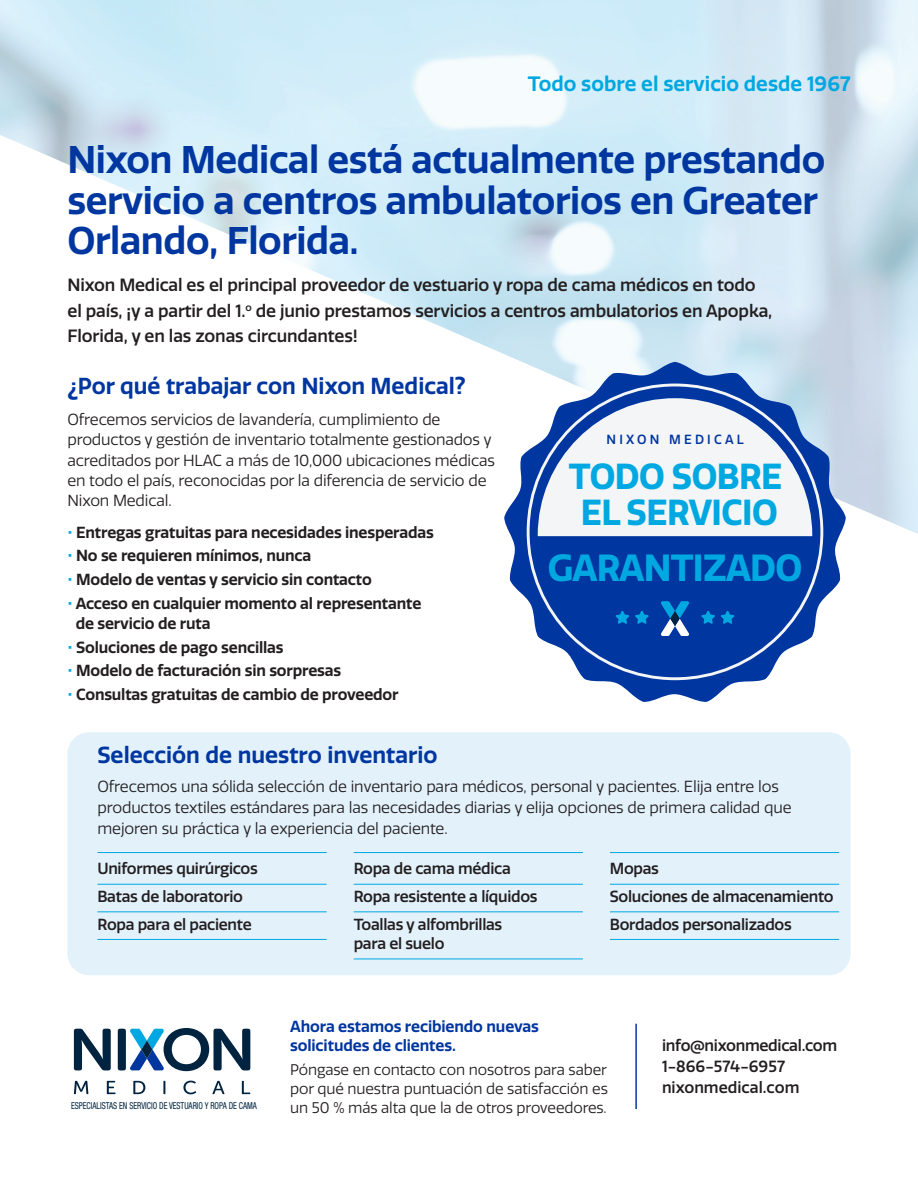
<style>
.page{position:relative;width:918px;height:1188px;background:#fff}
.page>*{position:absolute;margin:0;border:0;box-sizing:border-box;transform-origin:0 0}
.t1{font:600 37.5px/40.5px "Quatro";letter-spacing:-.01em;color:#0036a0}
.t2{font:700 36.75px "Quatro";letter-spacing:-.02em;color:#00a8e2}
.t3{font:700 35.25px/36px "Quatro";letter-spacing:-.015em;color:#00a8e2;text-align:center}
.t4{font:600 22.5px "Quatro";color:#0036a0}
.t5{font:600 20.25px "Quatro";color:#00a8e2}
.t6{font:500 17.25px/25.5px "Quatro";letter-spacing:-.01em;color:#231f20}
.t7{font:500 15.75px "Quatro";letter-spacing:-.015em;color:#231f20}
.t8{font:15.6px/20.4px "Quatro";letter-spacing:-.01em;color:#231f20}
.t9{font:600 15.6px/20.4px "Quatro";letter-spacing:-.01em;color:#231f20}
.t10{font:500 15.6px/19.5px "Quatro";letter-spacing:-.02em;color:#231f20}
.t11{font:600 15.6px/18.8px "Quatro";letter-spacing:-.01em;color:#0036a0}
.t12{font:15px/18.8px "Quatro";letter-spacing:-.01em;color:#231f20;text-align:justify}
.t13{font:500 12.9px "Quatro";letter-spacing:.255em;color:#0036a0}
.t14{font:condensed 9.6px "Helvetica Neue LT Std";color:#002340;scale:.85 1}
.s1{color:#00a8e2}
</style>
<div class="page">
<svg style="left:74px;top:1081px;width:14px;height:13px"></svg>
<svg style="left:107px;top:1081px;width:9px;height:13px"></svg>
<svg style="left:133px;top:1081px;width:12px;height:13px"></svg>
<svg style="left:163px;top:1081px;width:2px;height:13px"></svg>
<svg style="left:183px;top:1081px;width:13px;height:13px"></svg>
<svg style="left:212px;top:1081px;width:13px;height:13px"></svg>
<svg style="left:242px;top:1081px;width:8px;height:13px"></svg>
<svg style="left:74px;top:1029px;width:37px;height:41px"></svg>
<div style="left:118px;top:1029px;width:8px;height:41px;background:#002340;border-radius:3px"></div>
<svg style="left:130px;top:1028px;width:120px;height:43px"></svg>
<svg style="left:504px;top:362px;width:342px;height:340px"></svg>
<svg style="left:527px;top:384px;width:296px;height:296px;fill:#0036a0"></svg>
<svg style="left:616px;top:611px;width:13px;height:13px"></svg>
<svg style="left:635px;top:611px;width:14px;height:13px"></svg>
<svg style="left:701px;top:611px;width:14px;height:13px"></svg>
<svg style="left:721px;top:611px;width:13px;height:13px"></svg>
<svg style="left:660px;top:601px;width:30px;height:35px"></svg>
<hr style="left:635px;top:1024px;width:2px;height:85px;background:#0036a0">
<div style="left:68px;top:732px;width:783px;height:243px;background:#e3f1fb;border-radius:22px"></div>
<hr style="left:97px;top:852px;width:230px;height:1px;background:#00a8e2">
<hr style="left:97px;top:884px;width:230px;height:1px;background:#00a8e2">
<hr style="left:97px;top:912px;width:230px;height:1px;background:#00a8e2">
<hr style="left:97px;top:939px;width:230px;height:1px;background:#00a8e2">
<hr style="left:354px;top:852px;width:229px;height:1px;background:#00a8e2">
<hr style="left:354px;top:884px;width:229px;height:1px;background:#00a8e2">
<hr style="left:354px;top:912px;width:229px;height:1px;background:#00a8e2">
<hr style="left:354px;top:959px;width:229px;height:1px;background:#00a8e2">
<hr style="left:610px;top:852px;width:229px;height:1px;background:#00a8e2">
<hr style="left:610px;top:884px;width:229px;height:1px;background:#00a8e2">
<hr style="left:610px;top:912px;width:229px;height:1px;background:#00a8e2">
<hr style="left:610px;top:939px;width:229px;height:1px;background:#00a8e2">
<p class="t5" style="left:528px;top:72px;width:324px">Todo sobre el servicio desde 1967</p>
<p class="t1" style="left:68px;top:141px;width:759px">Nixon Medical está actualmente prestando servicio a centros ambulatorios en Greater<br>Orlando, Florida.</p>
<p class="t6" style="left:68px;top:273px;width:706px">Nixon Medical es el principal proveedor de vestuario y ropa de cama médicos en todo el país, ¡y a partir del 1.<sup>o</sup> de junio prestamos servicios a centros ambulatorios en Apopka,<br>Florida, y en las zonas circundantes!</p>
<p class="t4" style="left:68px;top:373px;width:400px">¿Por qué trabajar con Nixon Medical?</p>
<p class="t8" style="left:68px;top:409px;width:429px">Ofrecemos servicios de lavandería, cumplimiento de productos y gestión de inventario totalmente gestionados y acreditados por HLAC a más de 10,000 ubicaciones médicas en todo el país, reconocidas por la diferencia de servicio de Nixon Medical.</p>
<p class="t9" style="left:68px;top:522px;width:368px"><span class="s1">•</span> Entregas gratuitas para necesidades inesperadas</p>
<p class="t9" style="left:68px;top:546px;width:245px"><span class="s1">•</span> No se requieren mínimos, nunca</p>
<p class="t9" style="left:68px;top:569px;width:306px"><span class="s1">•</span> Modelo de ventas y servicio sin contacto</p>
<p class="t9" style="left:76px;top:593px;width:347px;text-indent:-8px"><span class="s1">•</span> Acceso en cualquier momento al representante de servicio de ruta</p>
<p class="t9" style="left:68px;top:637px;width:218px"><span class="s1">•</span> Soluciones de pago sencillas</p>
<p class="t9" style="left:68px;top:661px;width:275px"><span class="s1">•</span> Modelo de facturación sin sorpresas</p>
<p class="t9" style="left:68px;top:684px;width:333px"><span class="s1">•</span> Consultas gratuitas de cambio de proveedor</p>
<p class="t13" style="left:607px;top:432px;width:139px">NIXON MEDICAL</p>
<p class="t3" style="left:569px;top:458px;width:215px">TODO SOBRE<br>EL SERVICIO</p>
<p class="t2" style="left:548px;top:546px;width:256px">GARANTIZADO</p>
<p class="t4" style="left:97px;top:742px;width:342px">Selección de nuestro inventario</p>
<p class="t8" style="left:97px;top:776px;width:696px;line-height:21px">Ofrecemos una sólida selección de inventario para médicos, personal y pacientes. Elija entre los productos textiles estándares para las necesidades diarias y elija opciones de primera calidad que mejoren su práctica y la experiencia del paciente.</p>
<p class="t10" style="left:97px;top:859px;width:162px">Uniformes quirúrgicos</p>
<p class="t10" style="left:97px;top:887px;width:147px">Batas de laboratorio</p>
<p class="t10" style="left:97px;top:915px;width:156px">Ropa para el paciente</p>
<p class="t14" style="left:71px;top:1100px;width:220px">ESPECIALISTAS EN SERVICIO DE VESTUARIO Y ROPA DE CAMA</p>
<p class="t10" style="left:354px;top:859px;width:159px">Ropa de cama médica</p>
<p class="t10" style="left:354px;top:887px;width:185px">Ropa resistente a líquidos</p>
<p class="t10" style="left:354px;top:915px;width:150px">Toallas y alfombrillas para el suelo</p>
<p class="t10" style="left:610px;top:859px;width:50px">Mopas</p>
<p class="t10" style="left:610px;top:887px;width:225px">Soluciones de almacenamiento</p>
<p class="t10" style="left:610px;top:915px;width:183px">Bordados personalizados</p>
<p class="t11" style="left:290px;top:1017px;width:250px">Ahora estamos recibiendo nuevas solicitudes de clientes.</p>
<p class="t12" style="left:290px;top:1061px;width:319px">Póngase en contacto con nosotros para saber por qué nuestra puntuación de satisfacción es un 50 % más alta que la de otros proveedores.</p>
<p class="t7" style="left:662px;top:1037px;width:177px">info@nixonmedical.com</p>
<p class="t7" style="left:662px;top:1058px;width:125px">1-866-574-6957</p>
<p class="t7" style="left:662px;top:1079px;width:139px">nixonmedical.com</p>
</div>
